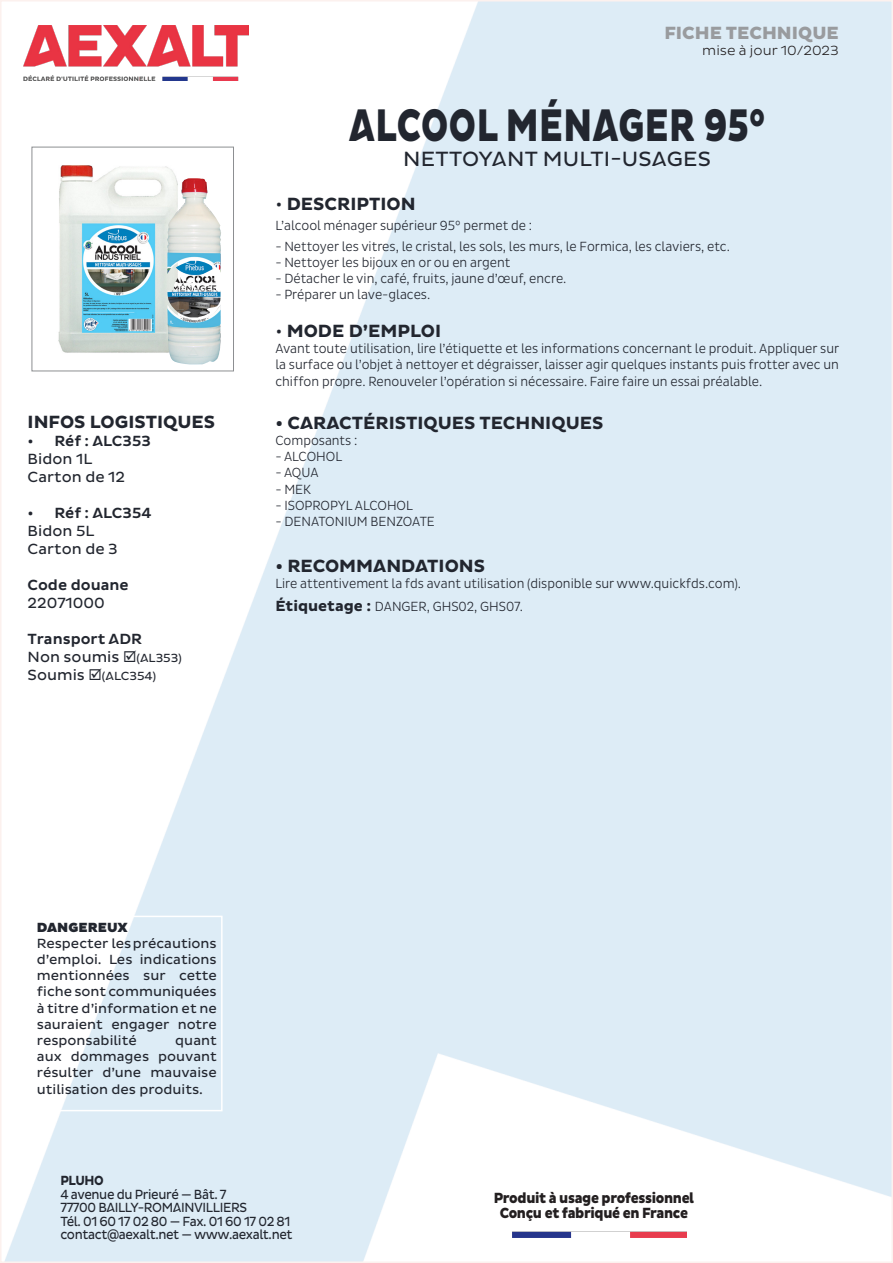
<style>
.page{position:relative;width:893px;height:1263px;background:#fff}
.page>*{position:absolute;margin:0;border:0;box-sizing:border-box;transform-origin:0 0}
.t1{font:46.5px "Aexalt Heavy";letter-spacing:.015em;color:#22262f;scale:.75 1}
.t2{font:21px "Aexalt MS Regular";letter-spacing:.015em;color:#22262f}
.t3{font:18px "Aexalt MS Bold";color:#22262f}
.t4{font:18px "Aexalt Heavy";color:#999b9e}
.t5{font:15px/18px "Aexalt MS Regular";color:#22262f}
.t6{font:800 15px/15px "Aexalt";letter-spacing:-.025em;color:#231f20;text-align:center;scale:.9 1}
.t7{font:15px "Aexalt MS Medium";color:#22262f}
.t8{font:300 13.5px/16.2px "Pluto Sans Cond";color:#22262f;text-align:justify}
.t9{font:13.5px/16.2px "Aexalt MS Regular";letter-spacing:-.015em;color:#22262f;text-align:justify}
.t10{font:13.5px/13.5px "Aexalt MS Regular";letter-spacing:-.015em;color:#22262f;scale:.9 1}
.t11{font:13.5px "Aexalt MS Light";color:#231f20}
.t12{font:13.5px "Aexalt MS Black";color:#22262f}
.t13{font:13.5px "Aexalt MS Bold";letter-spacing:-.03em;color:#22262f;scale:.9 1}
.t14{font:12px "Aexalt MS Regular";color:#22262f}
.s1{font-size:12px}
.s2{font-size:15px}
.s3{font-family:"Aexalt MS Regular"}
.s4{font-family:"Pluto Sans";font-weight:700;font-size:15px}
</style>
<div class="page">
<img style="left:5px;top:3px;width:885px;height:1257px">
<img style="left:500px;top:1230px;width:186px;height:7px">
<div style="left:31px;top:916px;width:192px;height:195px;border:2px solid #fff"></div>
<img style="left:23px;top:25px;width:226px;height:55px">
<img style="left:38px;top:149px;width:160px;height:220px">
<div style="left:32px;top:147px;width:202px;height:224px;border:1px solid #8d8f92"></div>
<img style="left:167px;top:178px;width:55px;height:113px">
<h3 class="t3" style="left:28px;top:412px;width:189px">INFOS LOGISTIQUES</h3>
<p class="t7" style="left:28px;top:432px;width:125px">• Réf : ALC353</p>
<p class="t5" style="left:28px;top:450px;width:99px">Bidon 1L<br>Carton de 12</p>
<p class="t7" style="left:28px;top:504px;width:125px">• Réf : ALC354</p>
<p class="t5" style="left:28px;top:522px;width:92px">Bidon 5L<br>Carton de 3</p>
<p class="t7" style="left:28px;top:576px;width:103px">Code douane</p>
<p class="t5" style="left:28px;top:594px;width:79px">22071000</p>
<p class="t7" style="left:28px;top:630px;width:116px">Transport ADR</p>
<p class="t5" style="left:28px;top:648px;width:156px">Non soumis ☑<span class="s1">(AL353)</span></p>
<p class="t14" style="left:28px;top:669px;width:130px"><span class="s2">Soumis</span> ☑(ALC354)</p>
<h3 class="t4" style="left:664px;top:22px;width:176px">FICHE TECHNIQUE</h3>
<p class="t11" style="left:702px;top:43px;width:138px">mise à jour 10/2023</p>
<h1 class="t1" style="left:349px;top:99px;width:556px">ALCOOL MÉNAGER 95°</h1>
<h2 class="t2" style="left:403px;top:147px;width:309px">NETTOYANT MULTI-USAGES</h2>
<h3 class="t3" style="left:275px;top:193px;width:142px"><span class="s3">•</span> DESCRIPTION</h3>
<p class="t8" style="left:275px;top:217px;width:258px">L’alcool ménager supérieur 95° permet de :</p>
<p class="t8" style="left:275px;top:238px;width:456px">- Nettoyer les vitres, le cristal, les sols, les murs, le Formica, les claviers, etc.</p>
<p class="t8" style="left:275px;top:254px;width:236px">- Nettoyer les bijoux en or ou en argent</p>
<p class="t8" style="left:275px;top:270px;width:293px">- Détacher le vin, café, fruits, jaune d’œuf, encre.</p>
<p class="t8" style="left:275px;top:287px;width:156px">- Préparer un lave-glaces.</p>
<h3 class="t3" style="left:275px;top:321px;width:167px"><span class="s3">•</span> MODE D’EMPLOI</h3>
<p class="t8" style="left:275px;top:341px;width:565px">Avant toute utilisation, lire l’étiquette et les informations concernant le produit. Appliquer sur la surface ou l’objet à nettoyer et dégraisser, laisser agir quelques instants puis frotter avec un chiffon propre. Renouveler l’opération si nécessaire. Faire faire un essai préalable.</p>
<h3 class="t3" style="left:275px;top:412px;width:329px">• CARACTÉRISTIQUES TECHNIQUES</h3>
<p class="t8" style="left:275px;top:432px;width:84px">Composants :</p>
<p class="t8" style="left:275px;top:449px;width:68px">- ALCOHOL</p>
<p class="t8" style="left:275px;top:465px;width:45px">- AQUA</p>
<p class="t8" style="left:275px;top:481px;width:37px">- MEK</p>
<p class="t8" style="left:275px;top:497px;width:139px">- ISOPROPYL ALCOHOL</p>
<p class="t8" style="left:275px;top:513px;width:161px">- DENATONIUM BENZOATE</p>
<h3 class="t3" style="left:275px;top:556px;width:211px">• RECOMMANDATIONS</h3>
<p class="t8" style="left:275px;top:573px;width:467px;line-height:22.2px">Lire attentivement la fds avant utilisation (disponible sur www.quickfds.com).<br><span class="s4">Étiquetage :</span> DANGER, GHS02, GHS07.</p>
<p class="t12" style="left:37px;top:919px;width:92px">DANGEREUX</p>
<p class="t9" style="left:37px;top:935px;width:181px">Respecter les précautions d’emploi. Les indications mentionnées sur cette fiche sont communiquées à titre d’information et ne sauraient engager notre responsabilité</p>
<p class="t9" style="left:37px;top:1032px;width:181px;text-indent:138px">quant aux dommages pouvant résulter d’une mauvaise utilisation des produits.</p>
<p class="t13" style="left:60px;top:1173px;width:50px">PLUHO</p>
<p class="t10" style="left:60px;top:1187px;width:260px">4 avenue du Prieuré — Bât. 7<br>77700 BAILLY-ROMAINVILLIERS<br>Tél. 01 60 17 02 80 — Fax. 01 60 17 02 81 contact@aexalt.net — www.aexalt.net</p>
<p class="t6" style="left:494px;top:1191px;width:224px">Produit à usage professionnel<br>Conçu et fabriqué en France</p>
</div>
